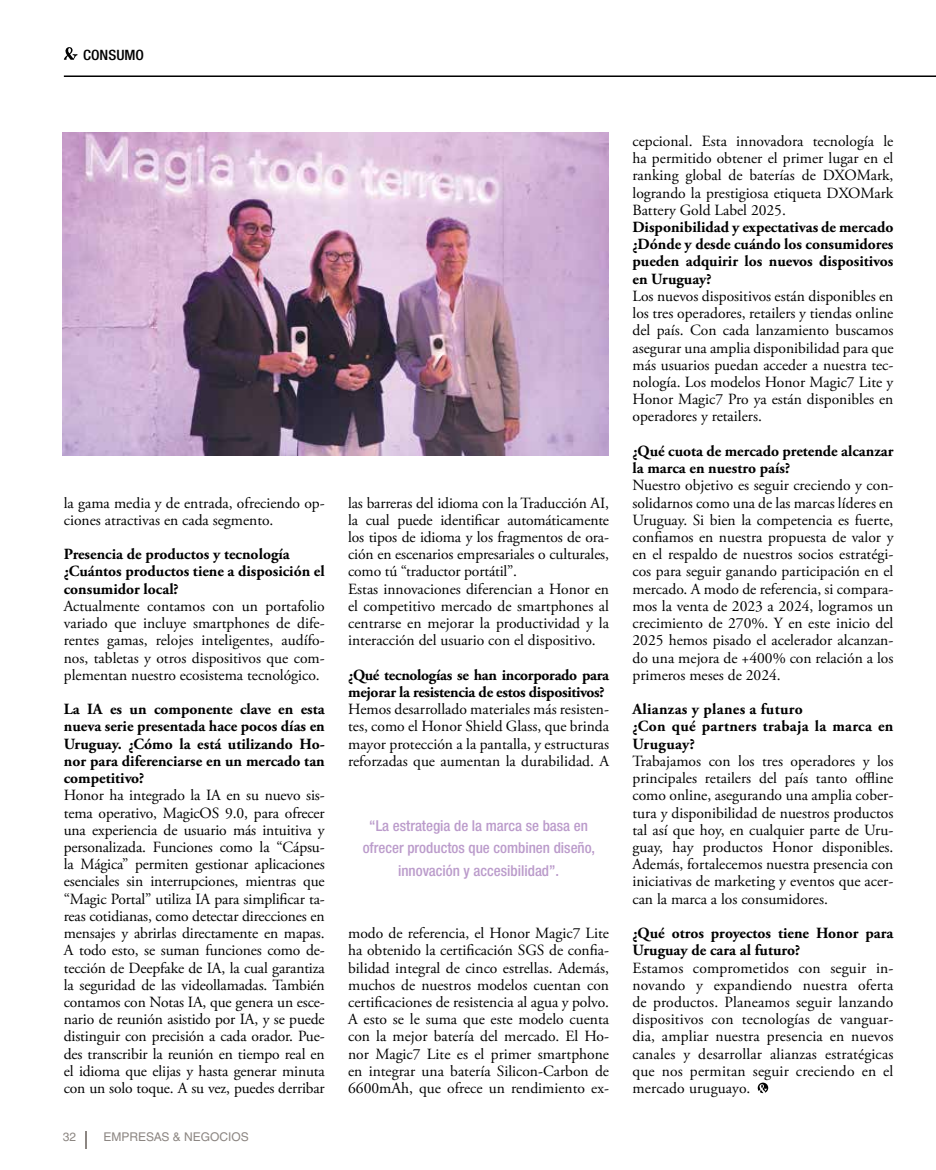
<style>
.page{position:relative;width:936px;height:1170px;background:#fff}
.page>*{position:absolute;margin:0;border:0;box-sizing:border-box;transform-origin:0 0}
.t1{font:15.6px/17.2px "Adobe Garamond Pro";color:#000;text-align:justify}
.t2{font:700 15.6px/17.2px "Adobe Garamond Pro";color:#000}
.t3{font:700 15.6px/17.2px "Adobe Garamond Pro";letter-spacing:-.02em;color:#000}
.t4{font:700 15.6px/17.2px "Adobe Garamond Pro";letter-spacing:.02em;color:#000}
.t5{font:500 condensed 15px/22.5px "Helvetica Neue LT Std";color:#bb9bcb;text-align:center}
.t6{font:500 condensed 14.25px "Helvetica Neue";color:#000;scale:1.07 1}
.t7{font:12px "Helvetica LT Std";color:#8c8682}
</style>
<div class="page">
<svg style="left:86px;top:1131px;width:1px;height:17px"></svg>
<svg style="left:64px;top:47px;width:13px;height:13px"></svg>
<hr style="left:64px;top:75px;width:871px;height:2px;background:#000">
<svg style="left:757px;top:1082px;width:11px;height:10px"></svg>
<img style="left:63px;top:132px;width:545px;height:324px">
<p class="t6" style="left:83px;top:46px;width:58px">CONSUMO</p>
<p class="t1" style="left:64px;top:494px;width:262px">la gama media y de entrada, ofreciendo op&shy;ciones atractivas en cada segmento.</p>
<p class="t2" style="left:64px;top:546px;width:262px">Presencia de productos y tecnología ¿Cuántos productos tiene a disposición el consumidor local?</p>
<p class="t1" style="left:64px;top:598px;width:262px">Actualmente contamos con un portafolio variado que incluye smartphones de dife&shy;rentes gamas, relojes inteligentes, audífo&shy;nos, tabletas y otros dispositivos que com&shy;plementan nuestro ecosistema tecnológico.</p>
<p class="t2" style="left:64px;top:701px;width:262px;text-align:justify">La IA es un componente clave en esta nueva serie presentada hace pocos días en Uruguay. ¿Cómo la está utilizando Ho&shy;nor para diferenciarse en un mercado tan competitivo?</p>
<p class="t1" style="left:64px;top:787px;width:262px">Honor ha integrado la IA en su nuevo sis&shy;tema operativo, MagicOS 9.0, para ofrecer una experiencia de usuario más intuitiva y personalizada. Funciones como la “Cápsu&shy;la Mágica” permiten gestionar aplicaciones esenciales sin interrupciones, mientras que “Magic Portal” utiliza IA para simplificar ta&shy;reas cotidianas, como detectar direcciones en mensajes y abrirlas directamente en mapas.<br>A todo esto, se suman funciones como de&shy;tección de Deepfake de IA, la cual garantiza la seguridad de las videollamadas. También contamos con Notas IA, que genera un esce&shy;nario de reunión asistido por IA, y se puede distinguir con precisión a cada orador. Pue&shy;des transcribir la reunión en tiempo real en el idioma que elijas y hasta generar minuta con un solo toque. A su vez, puedes derribar</p>
<p class="t7" style="left:63px;top:1129px;width:15px">32</p>
<p class="t7" style="left:103px;top:1129px;width:147px">EMPRESAS &amp; NEGOCIOS</p>
<p class="t1" style="left:348px;top:494px;width:262px;text-align:left">las barreras del idioma con la Traducción AI, la cual puede identificar automáticamente los tipos de idioma y los fragmentos de ora&shy;ción en escenarios empresariales o culturales, como tú “traductor portátil”.<br>Estas innovaciones diferencian a Honor en el competitivo mercado de smartphones al centrarse en mejorar la productividad y la interacción del usuario con el dispositivo.</p>
<p class="t3" style="left:348px;top:666px;width:262px">¿Qué tecnologías se han incorporado para mejorar la resistencia de estos dispositivos?</p>
<p class="t1" style="left:348px;top:701px;width:262px">Hemos desarrollado materiales más resisten&shy;tes, como el Honor Shield Glass, que brinda mayor protección a la pantalla, y estructuras reforzadas que aumentan la durabilidad. A</p>
<p class="t5" style="left:362px;top:813px;width:234px">“La estrategia de la marca se basa en ofrecer productos que combinen diseño, innovación y accesibilidad”.</p>
<p class="t1" style="left:348px;top:925px;width:262px">modo de referencia, el Honor Magic7 Lite ha obtenido la certificación SGS de confia&shy;bilidad integral de cinco estrellas. Además, muchos de nuestros modelos cuentan con certificaciones de resistencia al agua y polvo.<br>A esto se le suma que este modelo cuenta con la mejor batería del mercado. El Ho&shy;nor Magic7 Lite es el primer smartphone en integrar una batería Silicon-Carbon de 6600mAh, que ofrece un rendimiento ex-</p>
<p class="t1" style="left:632px;top:133px;width:262px">cepcional. Esta innovadora tecnología le ha permitido obtener el primer lugar en el ranking global de baterías de DXOMark, logrando la prestigiosa etiqueta DXOMark Battery Gold Label 2025.</p>
<p class="t2" style="left:632px;top:219px;width:262px;text-align:justify">Disponibilidad y expectativas de mercado ¿Dónde y desde cuándo los consumidores pueden adquirir los nuevos dispositivos en Uruguay?</p>
<p class="t1" style="left:632px;top:288px;width:262px">Los nuevos dispositivos están disponibles en los tres operadores, retailers y tiendas online del país. Con cada lanzamiento buscamos asegurar una amplia disponibilidad para que más usuarios puedan acceder a nuestra tec&shy;nología. Los modelos Honor Magic7 Lite y Honor Magic7 Pro ya están disponibles en operadores y retailers.</p>
<p class="t2" style="left:632px;top:442px;width:262px">¿Qué cuota de mercado pretende alcanzar la marca en nuestro país?</p>
<p class="t1" style="left:632px;top:477px;width:262px">Nuestro objetivo es seguir creciendo y con&shy;solidarnos como una de las marcas líderes en Uruguay. Si bien la competencia es fuerte, confiamos en nuestra propuesta de valor y en el respaldo de nuestros socios estratégi&shy;cos para seguir ganando participación en el mercado. A modo de referencia, si compara&shy;mos la venta de 2023 a 2024, logramos un crecimiento de 270%. Y en este inicio del 2025 hemos pisado el acelerador alcanzan&shy;do una mejora de +400% con relación a los primeros meses de 2024.</p>
<p class="t4" style="left:632px;top:701px;width:262px">Alianzas y planes a futuro<br>¿Con qué partners trabaja la marca en<br>Uruguay?</p>
<p class="t1" style="left:632px;top:752px;width:262px">Trabajamos con los tres operadores y los principales retailers del país tanto offline como online, asegurando una amplia cober&shy;tura y disponibilidad de nuestros productos tal así que hoy, en cualquier parte de Uru&shy;guay, hay productos Honor disponibles.<br>Además, fortalecemos nuestra presencia con iniciativas de marketing y eventos que acer&shy;can la marca a los consumidores.</p>
<p class="t2" style="left:632px;top:924px;width:262px">¿Qué otros proyectos tiene Honor para<br>Uruguay de cara al futuro?</p>
<p class="t1" style="left:632px;top:959px;width:262px">Estamos comprometidos con seguir in&shy;novando y expandiendo nuestra oferta de productos. Planeamos seguir lanzando dispositivos con tecnologías de vanguar&shy;dia, ampliar nuestra presencia en nuevos canales y desarrollar alianzas estratégicas que nos permitan seguir creciendo en el mercado uruguayo.</p>
</div>
